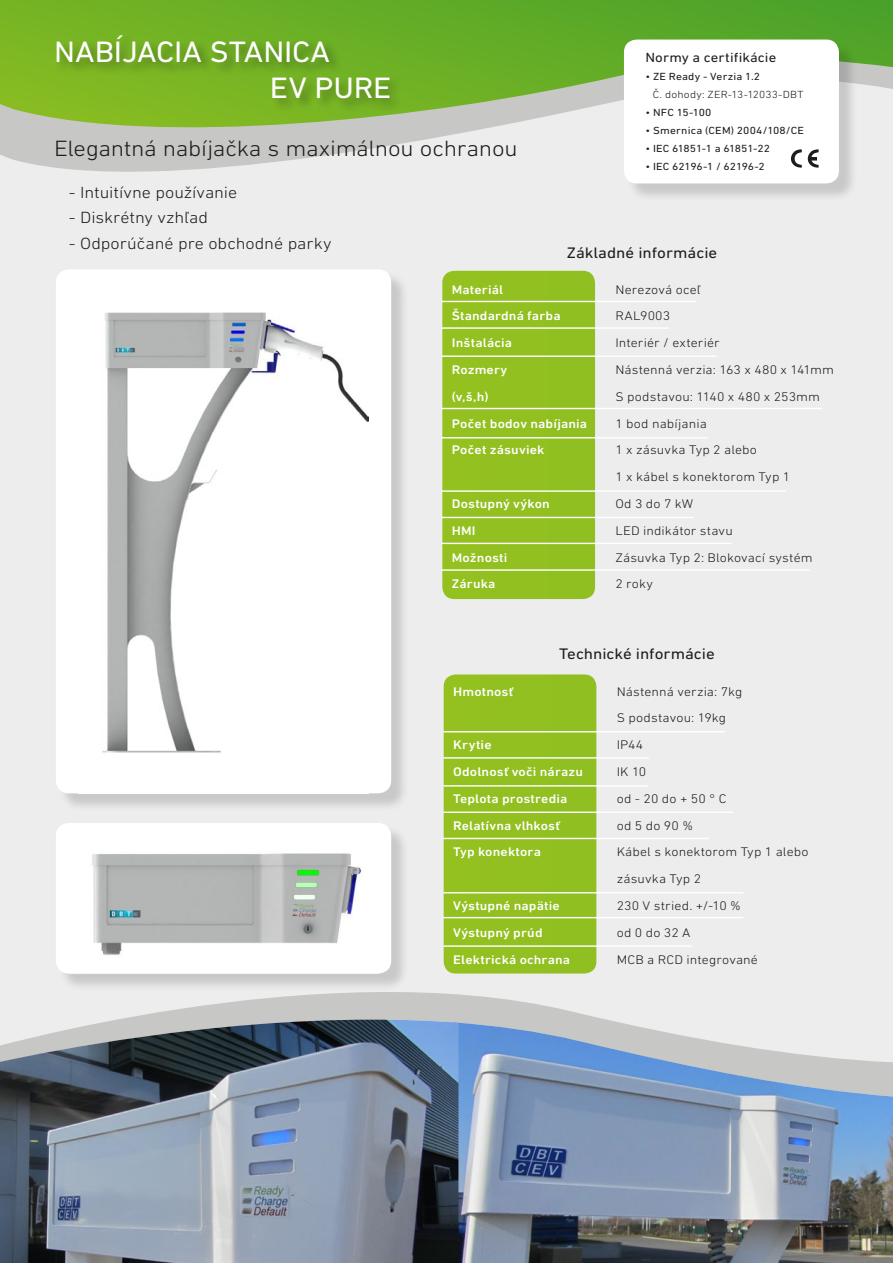
<style>
.page{position:relative;width:893px;height:1263px;background:#ededed}
.page>*{position:absolute;margin:0;border:0;box-sizing:border-box;transform-origin:0 0}
.t1{font:30px "DIN Next LT Pro";letter-spacing:-.005em;color:#fff;scale:1.07 1}
.t2{font:300 22.5px "DIN Next LT Pro";letter-spacing:-.01em;color:#1d1d1b;scale:1.1 1}
.t3{font:300 16.5px "DIN Next LT Pro";color:#1d1d1b;scale:1.1 1}
.t4{font:15.45px "DIN Next LT Pro";color:#1d1d1b;scale:1.1 1}
.t5{font:13.5px "DIN Next LT Pro";letter-spacing:.005em;color:#1d1d1b;scale:1.1 1}
.t6{font:300 12.75px/26.8px "DIN Next LT Pro";letter-spacing:.01em;color:#1d1d1b;scale:1.1 1}
.t7{font:500 12.75px "DIN Next LT Pro";letter-spacing:.01em;color:#fff;scale:1.1 1}
.t8{font:10.5px "DIN Next LT Pro";letter-spacing:-.01em;color:#1d1d1b;scale:1.1 1}
.t9{font:300 10.5px/18px "DIN Next LT Pro";letter-spacing:.015em;color:#1d1d1b;scale:1.1 1}
.s1{font-weight:400}
.s2{font-weight:300}
</style>
<div class="page">
<svg style="left:57px;top:951px;width:559px;height:71px"></svg>
<svg style="left:0;top:147px;width:626px;height:30px"></svg>
<svg style="left:0;top:0;width:893px;height:147px"></svg>
<div style="left:55px;top:34px;width:349px;height:79px;background:#1d1d1b;opacity:.4"></div>
<div style="left:626px;top:42px;width:232px;height:160px;background:#1d1d1b;opacity:.18"></div>
<div style="left:624px;top:40px;width:215px;height:143px;background:#fff;border-radius:13px"></div>
<img style="left:458px;top:1022px;width:435px;height:241px">
<img style="left:0;top:1019px;width:458px;height:244px">
<div style="left:444px;top:674px;width:152px;height:299px;background:#92c020"></div>
<hr style="left:443px;top:731px;width:282px;height:1px;background:#fff">
<hr style="left:443px;top:757px;width:206px;height:2px;background:#fff">
<hr style="left:443px;top:838px;width:266px;height:1px;background:#fff">
<hr style="left:443px;top:892px;width:300px;height:1px;background:#fff">
<hr style="left:443px;top:945px;width:249px;height:2px;background:#fff">
<hr style="left:443px;top:917px;width:300px;height:1px;background:#fff">
<hr style="left:443px;top:811px;width:290px;height:2px;background:#fff">
<hr style="left:443px;top:785px;width:205px;height:1px;background:#fff">
<div style="left:442px;top:271px;width:153px;height:328px;background:#92c020"></div>
<hr style="left:442px;top:301px;width:254px;height:1px;background:#fff">
<hr style="left:442px;top:327px;width:227px;height:2px;background:#fff">
<hr style="left:442px;top:355px;width:275px;height:2px;background:#fff">
<hr style="left:442px;top:437px;width:266px;height:1px;background:#fff">
<hr style="left:442px;top:490px;width:344px;height:2px;background:#fff">
<hr style="left:442px;top:543px;width:290px;height:1px;background:#fff">
<hr style="left:442px;top:569px;width:367px;height:2px;background:#fff">
<hr style="left:442px;top:408px;width:381px;height:1px;background:#fff">
<hr style="left:442px;top:517px;width:252px;height:1px;background:#fff">
<svg style="left:791px;top:149px;width:28px;height:19px"></svg>
<div style="left:58px;top:272px;width:352px;height:540px;background:#1d1d1b;opacity:.18"></div>
<div style="left:56px;top:269px;width:335px;height:524px;background:#fff;border-radius:13px"></div>
<img style="left:102px;top:312px;width:267px;height:441px">
<div style="left:58px;top:825px;width:352px;height:167px;background:#1d1d1b;opacity:.18"></div>
<div style="left:56px;top:823px;width:335px;height:150px;background:#fff;border-radius:13px"></div>
<img style="left:92px;top:853px;width:270px;height:102px">
<h1 class="t1" style="left:54px;top:35px;width:17px">NABÍJACIA</h1>
<h1 class="t1" style="left:210px;top:35px;width:49px">STANICA</h1>
<h1 class="t1" style="left:54px;top:71px;width:45px">E</h1>
<h1 class="t1" style="left:289px;top:71px;width:93px">V PURE</h1>
<h2 class="t2" style="left:54px;top:135px;width:423px">Elegantná nabíjačka s maximálnou ochranou</h2>
<p class="t3" style="left:69px;top:182px;width:154px">- Intuitívne používanie</p>
<p class="t3" style="left:69px;top:208px;width:128px">- Diskrétny vzhľad</p>
<p class="t3" style="left:69px;top:233px;width:240px">- Odporúčané pre obchodné parky</p>
<p class="t5" style="left:645px;top:49px;width:120px">Normy a certifikácie</p>
<p class="t9" style="left:653px;top:67px;width:138px;text-indent:-7px">• <span class="s1">ZE Ready - Verzia 1.2<br></span>Č. dohody: ZER-13-12033-DBT</p>
<p class="t8" style="left:645px;top:106px;width:62px"><span class="s2">•</span> NFC 15-100</p>
<p class="t8" style="left:645px;top:124px;width:65px"><span class="s2">•</span> Smernica (CEM</p>
<p class="t8" style="left:731px;top:124px;width:61px">) 2004/108/CE</p>
<p class="t8" style="left:645px;top:142px;width:13px"><span class="s2">•</span>IEC</p>
<p class="t8" style="left:672px;top:142px;width:90px">61851-1 a 61851-22</p>
<p class="t8" style="left:645px;top:160px;width:13px"><span class="s2">•</span>IEC</p>
<p class="t8" style="left:672px;top:160px;width:86px">62196-1 / 62196-2</p>
<p class="t4" style="left:567px;top:244px;width:138px">Základné informácie</p>
<p class="t7" style="left:452px;top:282px;width:48px">Materiál</p>
<p class="t6" style="left:615px;top:276px;width:79px">Nerezová oceľ</p>
<p class="t7" style="left:452px;top:309px;width:101px">Štandardná farba</p>
<p class="t6" style="left:615px;top:302px;width:51px">RAL9003</p>
<p class="t7" style="left:452px;top:335px;width:56px">Inštalácia</p>
<p class="t6" style="left:615px;top:329px;width:96px">Interiér / exteriér</p>
<p class="t7" style="left:452px;top:362px;width:52px">Rozmery</p>
<p class="t6" style="left:615px;top:356px;width:200px">Nástenná verzia: 163 x 480 x 141mm</p>
<p class="t7" style="left:452px;top:389px;width:35px">(v,š,h)</p>
<p class="t6" style="left:615px;top:383px;width:187px">S podstavou: 1140 x 480 x 253mm</p>
<p class="t7" style="left:452px;top:416px;width:125px">Počet bodov nabíjania</p>
<p class="t6" style="left:615px;top:410px;width:85px">1 bod nabíjania</p>
<p class="t7" style="left:452px;top:443px;width:86px">Počet zásuviek</p>
<p class="t6" style="left:615px;top:436px;width:160px">1 x zásuvka Typ 2 alebo<br>1 x kábel s konektorom Typ 1</p>
<p class="t7" style="left:452px;top:496px;width:91px">Dostupný výkon</p>
<p class="t6" style="left:615px;top:490px;width:72px">Od 3 do 7 kW</p>
<p class="t7" style="left:452px;top:523px;width:23px">HMI</p>
<p class="t6" style="left:615px;top:517px;width:108px">LED indikátor stavu</p>
<p class="t7" style="left:452px;top:550px;width:52px">Možnosti</p>
<p class="t6" style="left:615px;top:544px;width:181px">Zásuvka Typ 2: Blokovací systém</p>
<p class="t7" style="left:452px;top:577px;width:41px">Záruka</p>
<p class="t6" style="left:615px;top:570px;width:36px">2 roky</p>
<p class="t4" style="left:559px;top:645px;width:143px">Technické informácie</p>
<p class="t7" style="left:453px;top:684px;width:56px">Hmotnosť</p>
<p class="t6" style="left:617px;top:678px;width:116px">Nástenná verzia: 7kg<br>S podstavou: 19kg</p>
<p class="t7" style="left:453px;top:737px;width:37px">Krytie</p>
<p class="t6" style="left:617px;top:731px;width:26px">IP44</p>
<p class="t7" style="left:453px;top:764px;width:120px">Odolnosť voči nárazu</p>
<p class="t6" style="left:617px;top:758px;width:28px">IK 10</p>
<p class="t7" style="left:453px;top:791px;width:105px">Teplota prostredia</p>
<p class="t6" style="left:617px;top:785px;width:101px">od - 20 do + 50 ° C</p>
<p class="t7" style="left:453px;top:818px;width:99px">Relatívna vlhkosť</p>
<p class="t6" style="left:617px;top:812px;width:71px">od 5 do 90 %</p>
<p class="t7" style="left:453px;top:845px;width:81px">Typ konektora</p>
<p class="t6" style="left:617px;top:838px;width:176px">Kábel s konektorom Typ 1 alebo zásuvka Typ 2</p>
<p class="t7" style="left:453px;top:898px;width:98px">Výstupné napätie</p>
<p class="t6" style="left:617px;top:892px;width:114px">230 V stried. +/-10 %</p>
<p class="t7" style="left:453px;top:925px;width:83px">Výstupný prúd</p>
<p class="t6" style="left:617px;top:919px;width:69px">od 0 do 32 A</p>
<p class="t7" style="left:453px;top:952px;width:108px">Elektrická ochrana</p>
<p class="t6" style="left:617px;top:946px;width:130px">MCB a RCD integrované</p>
</div>
